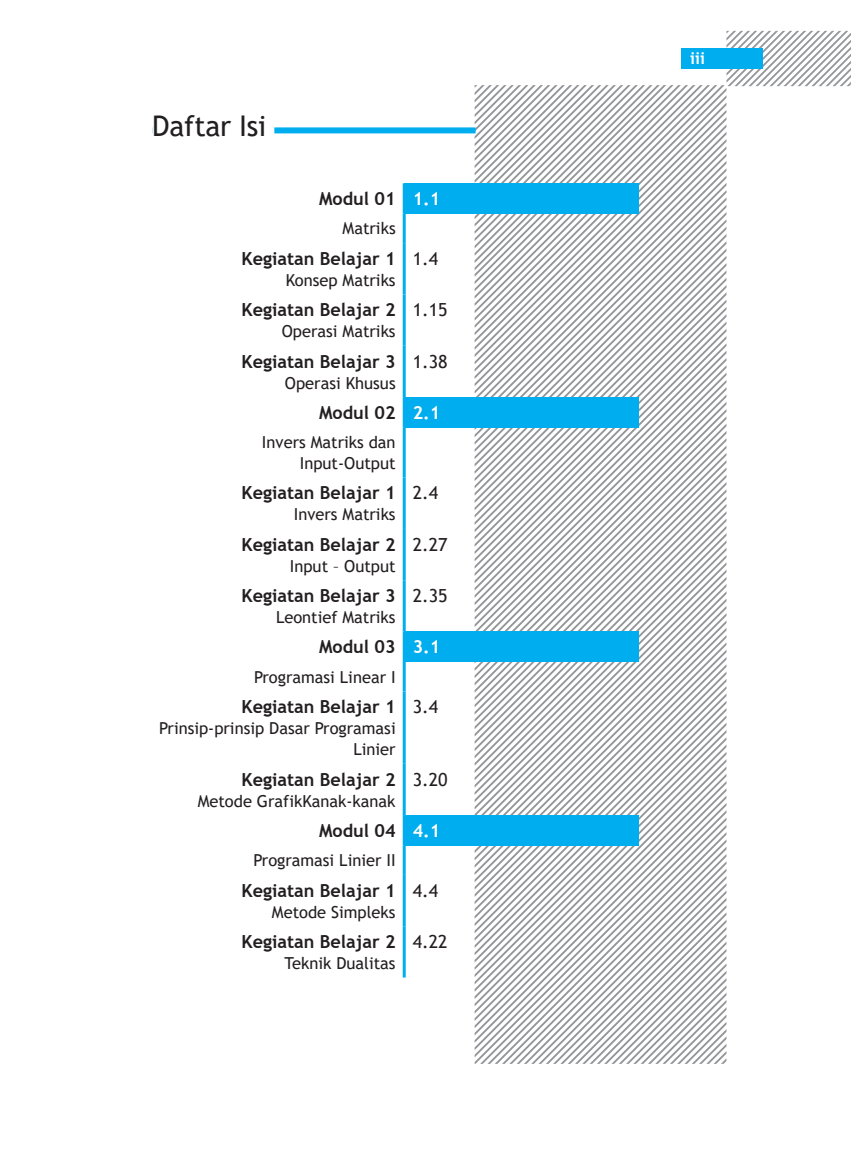
<style>
.page{position:relative;width:851px;height:1149px;background:#fff}
.page>*{position:absolute;margin:0;border:0;box-sizing:border-box;transform-origin:0 0}
.t1{font:28.5px "Trebuchet MS";letter-spacing:-.01em;color:#231f20}
.Daftar_Isi_OK{font:700 18px "Trebuchet MS";color:#231f20}
.t2{font:18px "Trebuchet MS";color:#231f20}
.t3{font:700 18px "Trebuchet MS";color:#fff}
.Daftar_Isi_OK-2{font:16.5px/21px "Trebuchet MS";color:#231f20;text-align:right}
.t4{font:700 16.5px "Trebuchet MS";color:#fff}
</style>
<div class="page">
<svg style="left:666px;top:85px;width:58px;height:250px"></svg>
<svg style="left:666px;top:85px;width:51px;height:243px"></svg>
<svg style="left:666px;top:85px;width:44px;height:235px"></svg>
<svg style="left:666px;top:85px;width:36px;height:228px"></svg>
<svg style="left:666px;top:85px;width:29px;height:221px"></svg>
<svg style="left:666px;top:85px;width:22px;height:213px"></svg>
<svg style="left:666px;top:85px;width:14px;height:206px"></svg>
<svg style="left:666px;top:85px;width:7px;height:199px"></svg>
<svg style="left:474px;top:85px;width:192px;height:401px"></svg>
<svg style="left:474px;top:486px;width:252px;height:40px"></svg>
<svg style="left:474px;top:526px;width:252px;height:537px"></svg>
<div style="left:152px;top:127px;width:323px;height:6px;background:#00aeef"></div>
<div style="left:152px;top:112px;width:122px;height:31px;background:#fff"></div>
<svg style="left:726px;top:31px;width:124px;height:55px"></svg>
<div style="left:680px;top:48px;width:82px;height:21px;background:#00aeef"></div>
<div style="left:404px;top:183px;width:234px;height:30px;background:#00aeef"></div>
<hr style="left:402px;top:183px;width:3px;height:30px;background:#00aeef">
<hr style="left:402px;top:213px;width:3px;height:30px;background:#00aeef">
<hr style="left:402px;top:243px;width:3px;height:51px;background:#00aeef">
<hr style="left:402px;top:294px;width:3px;height:51px;background:#00aeef">
<hr style="left:402px;top:345px;width:3px;height:52px;background:#00aeef">
<div style="left:404px;top:397px;width:234px;height:30px;background:#00aeef"></div>
<hr style="left:402px;top:397px;width:3px;height:30px;background:#00aeef">
<hr style="left:402px;top:427px;width:3px;height:50px;background:#00aeef">
<hr style="left:402px;top:477px;width:3px;height:52px;background:#00aeef">
<hr style="left:402px;top:529px;width:3px;height:51px;background:#00aeef">
<hr style="left:402px;top:580px;width:3px;height:51px;background:#00aeef">
<div style="left:404px;top:631px;width:234px;height:30px;background:#00aeef"></div>
<hr style="left:402px;top:631px;width:3px;height:30px;background:#00aeef">
<hr style="left:402px;top:661px;width:3px;height:30px;background:#00aeef">
<hr style="left:402px;top:691px;width:3px;height:72px;background:#00aeef">
<hr style="left:402px;top:763px;width:3px;height:51px;background:#00aeef">
<div style="left:404px;top:814px;width:234px;height:31px;background:#00aeef"></div>
<hr style="left:402px;top:814px;width:3px;height:31px;background:#00aeef">
<hr style="left:402px;top:845px;width:3px;height:29px;background:#00aeef">
<hr style="left:402px;top:874px;width:3px;height:51px;background:#00aeef">
<hr style="left:402px;top:925px;width:3px;height:52px;background:#00aeef">
<h1 class="t1" style="left:152px;top:108px;width:115px">Daftar Isi</h1>
<p class="Daftar_Isi_OK" style="left:319px;top:187px;width:78px">Modul 01</p>
<p class="t3" style="left:412px;top:187px;width:29px">1.1</p>
<p class="Daftar_Isi_OK-2" style="left:342px;top:218px;width:55px">Matriks</p>
<p class="Daftar_Isi_OK" style="left:241px;top:247px;width:156px">Kegiatan Belajar 1</p>
<p class="Daftar_Isi_OK-2" style="left:286px;top:269px;width:111px">Konsep Matriks</p>
<p class="t2" style="left:412px;top:247px;width:27px">1.4</p>
<p class="Daftar_Isi_OK" style="left:241px;top:298px;width:156px">Kegiatan Belajar 2</p>
<p class="Daftar_Isi_OK-2" style="left:282px;top:321px;width:115px">Operasi Matriks</p>
<p class="Daftar_Isi_OK" style="left:241px;top:350px;width:156px">Kegiatan Belajar 3</p>
<p class="Daftar_Isi_OK-2" style="left:285px;top:372px;width:112px">Operasi Khusus</p>
<p class="t2" style="left:412px;top:298px;width:36px">1.15</p>
<p class="t2" style="left:412px;top:350px;width:36px">1.38</p>
<p class="Daftar_Isi_OK" style="left:319px;top:401px;width:78px">Modul 02</p>
<p class="t3" style="left:412px;top:401px;width:29px">2.1</p>
<p class="Daftar_Isi_OK-2" style="left:262px;top:431px;width:135px">Invers Matriks dan<br>Input-Output</p>
<p class="Daftar_Isi_OK" style="left:241px;top:481px;width:156px">Kegiatan Belajar 1</p>
<p class="Daftar_Isi_OK-2" style="left:294px;top:504px;width:103px">Invers Matriks</p>
<p class="t2" style="left:412px;top:481px;width:27px">2.4</p>
<p class="Daftar_Isi_OK" style="left:241px;top:533px;width:156px">Kegiatan Belajar 2</p>
<p class="Daftar_Isi_OK-2" style="left:290px;top:555px;width:107px">Input – Output</p>
<p class="Daftar_Isi_OK" style="left:241px;top:584px;width:156px">Kegiatan Belajar 3</p>
<p class="Daftar_Isi_OK-2" style="left:276px;top:606px;width:121px">Leontief Matriks</p>
<p class="t2" style="left:412px;top:533px;width:36px">2.27</p>
<p class="t2" style="left:412px;top:584px;width:36px">2.35</p>
<p class="Daftar_Isi_OK" style="left:319px;top:635px;width:78px">Modul 03</p>
<p class="t3" style="left:412px;top:635px;width:29px">3.1</p>
<p class="Daftar_Isi_OK-2" style="left:254px;top:666px;width:143px">Programasi Linear I</p>
<p class="Daftar_Isi_OK" style="left:241px;top:695px;width:156px">Kegiatan Belajar 1</p>
<p class="Daftar_Isi_OK-2" style="left:159px;top:717px;width:238px">Prinsip-prinsip Dasar Programasi<br>Linier</p>
<p class="t2" style="left:412px;top:695px;width:27px">3.4</p>
<p class="Daftar_Isi_OK" style="left:241px;top:767px;width:156px">Kegiatan Belajar 2</p>
<p class="Daftar_Isi_OK-2" style="left:198px;top:789px;width:199px">Metode GrafikKanak-kanak</p>
<p class="t2" style="left:412px;top:767px;width:36px">3.20</p>
<p class="Daftar_Isi_OK" style="left:319px;top:819px;width:78px">Modul 04</p>
<p class="t3" style="left:412px;top:819px;width:29px">4.1</p>
<p class="Daftar_Isi_OK-2" style="left:253px;top:849px;width:144px">Programasi Linier II</p>
<p class="Daftar_Isi_OK" style="left:241px;top:878px;width:156px">Kegiatan Belajar 1</p>
<p class="Daftar_Isi_OK-2" style="left:272px;top:900px;width:125px">Metode Simpleks</p>
<p class="t2" style="left:412px;top:878px;width:27px">4.4</p>
<p class="Daftar_Isi_OK" style="left:241px;top:930px;width:156px">Kegiatan Belajar 2</p>
<p class="Daftar_Isi_OK-2" style="left:284px;top:952px;width:113px">Teknik Dualitas</p>
<p class="t2" style="left:412px;top:929px;width:36px">4.22</p>
<p class="t4" style="left:690px;top:48px;width:16px">iii</p>
</div>
